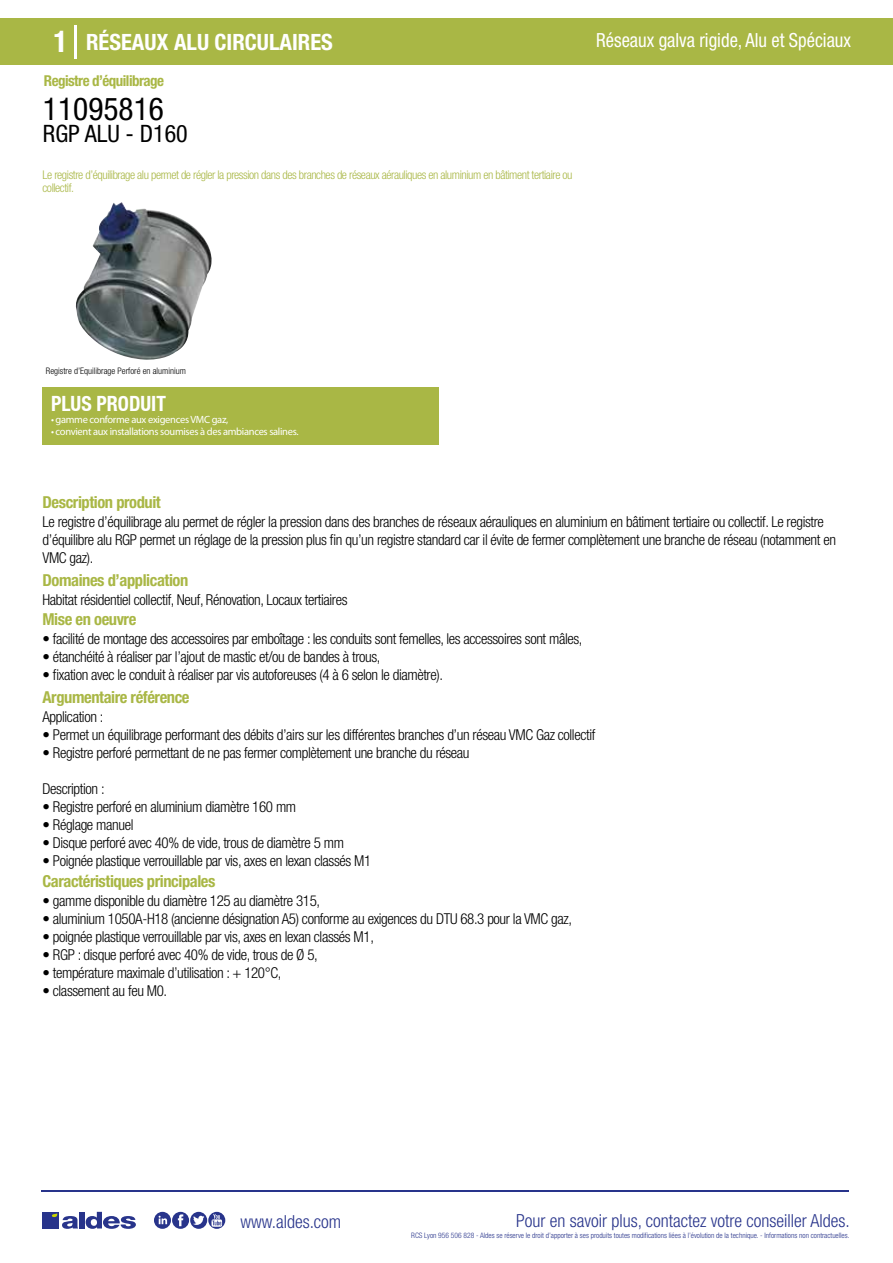
<style>
.page{position:relative;width:893px;height:1263px;background:#fff}
.page>*{position:absolute;margin:0;border:0;box-sizing:border-box;transform-origin:0 0}
.t1{font:condensed 31.5px "Helvetica Neue LT Std";color:#000}
.t2{font:condensed 24px "Helvetica Neue LT Std";color:#000}
.t3{font:700 condensed 22.5px "Helvetica Neue LT Std";color:#fff}
.t4{font:700 condensed 21px "Helvetica Neue";color:#fff;scale:.95 1}
.t5{font:condensed 19.5px "Helvetica Neue LT Std";color:#fff;scale:.95 1}
.t6{font:300 condensed 18px "Helvetica Neue";color:#28348b}
.t7{font:700 condensed 16.5px "Helvetica Neue LT Std";letter-spacing:-.025em;color:#a9b745}
.t8{font:300 condensed 15px/18px "Helvetica Neue LT Std";letter-spacing:-.025em;color:#000}
.t9{font:700 condensed 15px "Helvetica Neue LT Std";letter-spacing:-.035em;color:#a9b745}
.t10{font:300 condensed 12px/13.5px "Helvetica Neue LT Std";letter-spacing:-.035em;color:#a9b745}
.t11{font:10.5px "Myriad Pro";letter-spacing:-.03em;color:#fff}
.t12{font:300 condensed 9px "Helvetica Neue";color:#000}
.t13{font:300 condensed 7.5px "Helvetica Neue";color:#28348b}
.s1{font-size:30px}
</style>
<div class="page">
<div style="left:0;top:18px;width:893px;height:46px;background:#a9b745"></div>
<div style="left:43px;top:387px;width:396px;height:57px;background:#a9b745"></div>
<hr style="left:74px;top:25px;width:2px;height:33px;background:#fff">
<img style="left:75px;top:202px;width:137px;height:158px">
<hr style="left:41px;top:1190px;width:808px;height:1px;background:#28348b">
<svg style="left:154px;top:1212px;width:71px;height:17px"></svg>
<div style="left:42px;top:1212px;width:17px;height:16px;background:#28348b"></div>
<div style="left:79px;top:1212px;width:5px;height:16px;background:#28348b"></div>
<svg style="left:86px;top:1212px;width:50px;height:17px"></svg>
<svg style="left:52px;top:1213px;width:26px;height:16px"></svg>
<h3 class="t3" style="left:54px;top:28px;width:281px"><span class="s1">1</span> RÉSEAUX ALU CIRCULAIRES</h3>
<h3 class="t5" style="left:596px;top:29px;width:270px">Réseaux galva rigide, Alu et Spéciaux</h3>
<p class="t9" style="left:44px;top:71px;width:122px">Registre d’équilibrage</p>
<h1 class="t1" style="left:43px;top:91px;width:122px">11095816</h1>
<h2 class="t2" style="left:43px;top:120px;width:146px">RGP ALU - D160</h2>
<p class="t10" style="left:43px;top:167px;width:531px">Le registre d’équilibrage alu permet de régler la pression dans des branches de réseaux aérauliques en aluminium en bâtiment tertiaire ou collectif.</p>
<p class="t12" style="left:46px;top:365px;width:141px">Registre d’Equilibrage Perforé en aluminium</p>
<p class="t12" style="left:118px;top:365px;width:45px">en aluminium</p>
<h3 class="t4" style="left:51px;top:391px;width:122px">PLUS PRODUIT</h3>
<p class="t11" style="left:51px;top:413px;width:179px">• gamme conforme aux exigences VMC gaz,</p>
<p class="t11" style="left:51px;top:425px;width:249px">• convient aux installations soumises à des ambiances salines.</p>
<p class="t7" style="left:43px;top:492px;width:120px">Description produit</p>
<p class="t8" style="left:43px;top:513px;width:795px">Le registre d’équilibrage alu permet de régler la pression dans des branches de réseaux aérauliques en aluminium en bâtiment tertiaire ou collectif. Le registre d’équilibre alu RGP permet un réglage de la pression plus fin qu’un registre standard car il évite de fermer complètement une branche de réseau (notamment en<br>VMC gaz).</p>
<p class="t8" style="left:43px;top:590px;width:307px">Habitat résidentiel collectif, Neuf, Rénovation, Locaux tertiaires</p>
<p class="t8" style="left:43px;top:630px;width:541px">• facilité de montage des accessoires par emboîtage : les conduits sont femelles, les accessoires sont mâles,</p>
<p class="t8" style="left:43px;top:648px;width:340px">• étanchéité à réaliser par l’ajout de mastic et/ou de bandes à trous,</p>
<p class="t8" style="left:43px;top:666px;width:402px">• fixation avec le conduit à réaliser par vis autoforeuses (4 à 6 selon le diamètre).</p>
<p class="t7" style="left:43px;top:570px;width:147px">Domaines d’application</p>
<p class="t7" style="left:43px;top:609px;width:95px">Mise en oeuvre</p>
<p class="t7" style="left:43px;top:687px;width:149px">Argumentaire référence</p>
<p class="t8" style="left:43px;top:708px;width:62px">Application :</p>
<p class="t8" style="left:43px;top:726px;width:554px">• Permet un équilibrage performant des débits d’airs sur les différentes branches d’un réseau VMC Gaz collectif</p>
<p class="t8" style="left:43px;top:744px;width:429px">• Registre perforé permettant de ne pas fermer complètement une branche du réseau</p>
<p class="t8" style="left:43px;top:780px;width:64px">Description :</p>
<p class="t8" style="left:43px;top:798px;width:255px">• Registre perforé en aluminium diamètre 160 mm</p>
<p class="t8" style="left:43px;top:816px;width:92px">• Réglage manuel</p>
<p class="t8" style="left:43px;top:834px;width:303px">• Disque perforé avec 40% de vide, trous de diamètre 5 mm</p>
<p class="t8" style="left:43px;top:852px;width:330px">• Poignée plastique verrouillable par vis, axes en lexan classés M1</p>
<p class="t7" style="left:43px;top:871px;width:174px">Caractéristiques principales</p>
<p class="t8" style="left:43px;top:892px;width:279px">• gamme disponible du diamètre 125 au diamètre 315,</p>
<p class="t8" style="left:43px;top:910px;width:531px">• aluminium 1050A-H18 (ancienne désignation A5) conforme au exigences du DTU 68.3 pour la VMC gaz,</p>
<p class="t8" style="left:43px;top:928px;width:333px">• poignée plastique verrouillable par vis, axes en lexan classés M1,</p>
<p class="t8" style="left:43px;top:946px;width:277px">• RGP : disque perforé avec 40% de vide, trous de Ø 5,</p>
<p class="t8" style="left:43px;top:964px;width:240px">• température maximale d’utilisation : + 120°C,</p>
<p class="t8" style="left:43px;top:982px;width:126px">• classement au feu M0.</p>
<p class="t6" style="left:240px;top:1211px;width:102px">www.aldes.com</p>
<p class="t6" style="left:516px;top:1211px;width:335px">Pour en savoir plus, contactez votre conseiller Aldes.</p>
<p class="t13" style="left:411px;top:1230px;width:440px">RCS Lyon 956 506 828 - Aldes se réserve le droit d’apporter à ses produits toutes modifications liées à l’évolution de la technique. - Informations non contractuelles.</p>
</div>
